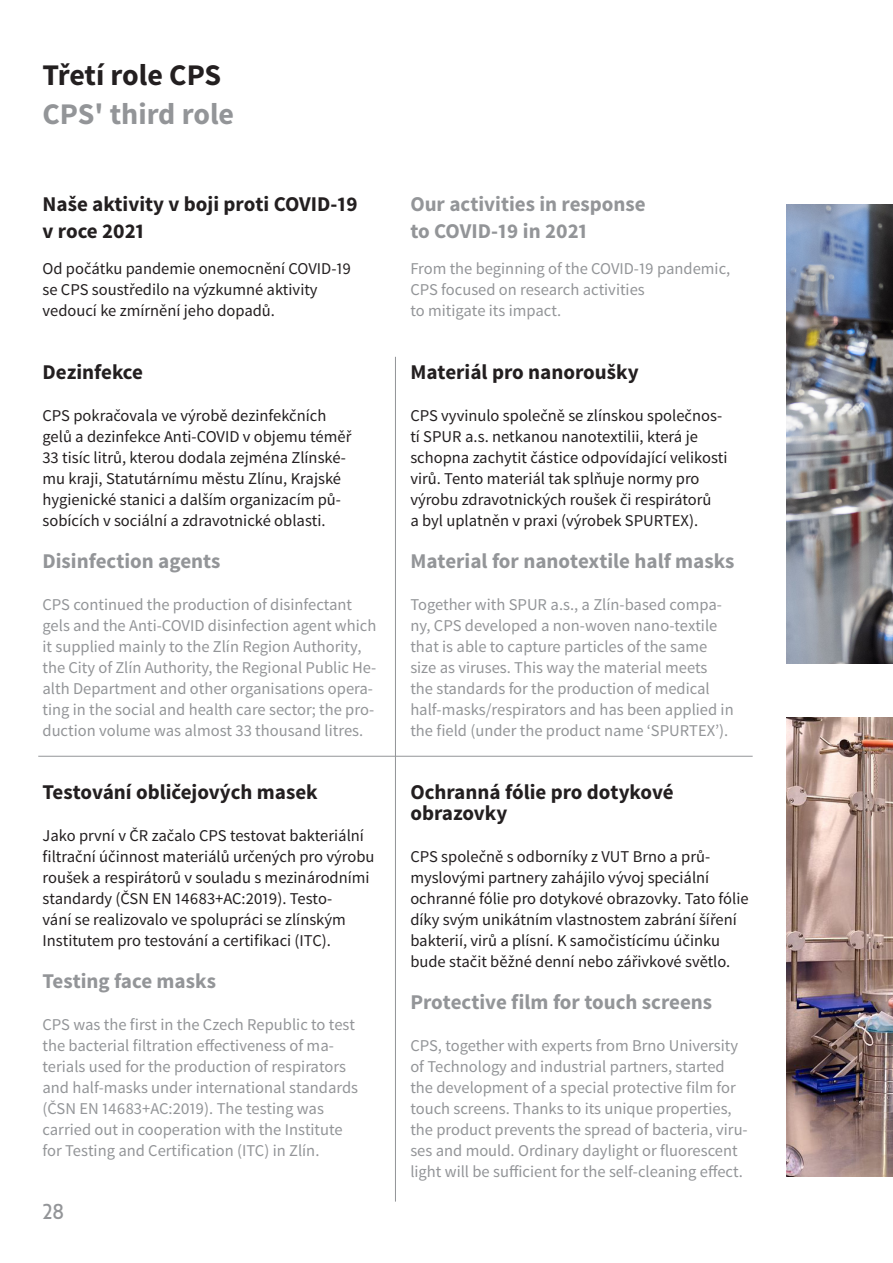
<style>
.page{position:relative;width:893px;height:1263px;background:#fff}
.page>*{position:absolute;margin:0;border:0;box-sizing:border-box;transform-origin:0 0}
.Headline_EN{font:700 30px "UTB Text";color:#939598}
.Headline_CZ{font:700 30px "UTB Text";letter-spacing:-.01em;color:#231f20}
.Body_text_CZ{font:700 21px "UTB Text";color:#939598}
.Body_text_CZ-2{font:700 21px/21px "UTB Text";color:#231f20}
.Podtitul_CZ{font:700 21px/27px "UTB Text";color:#231f20}
.Podtitul_CZ-2{font:700 21px/27px "UTB Text";color:#939598}
.t1{font:21px "UTB Berlin";color:#939598}
.Body_text_CZ-3{font:16.5px/21px "UTB Text";color:#939598}
.Body_text_CZ-4{font:16.5px/21px "UTB Text";color:#231f20}
</style>
<div class="page">
<img style="left:787px;top:204px;width:106px;height:459px">
<img style="left:787px;top:718px;width:106px;height:459px">
<hr style="left:38px;top:756px;width:715px;height:1px;background:#939598">
<hr style="left:395px;top:357px;width:1px;height:844px;background:#939598">
<p class="Headline_CZ" style="left:43px;top:55px;width:180px">Třetí role CPS</p>
<p class="Headline_EN" style="left:43px;top:94px;width:193px">CPS' third role</p>
<p class="Podtitul_CZ" style="left:43px;top:191px;width:317px">Naše aktivity v boji proti COVID-19 v roce 2021</p>
<p class="Podtitul_CZ-2" style="left:410px;top:191px;width:237px">Our activities in response to COVID-19 in 2021</p>
<p class="Body_text_CZ-4" style="left:43px;top:258px;width:310px">Od počátku pandemie onemocnění COVID-19 se CPS soustředilo na výzkumné aktivity vedoucí ke zmírnění jeho dopadů.</p>
<p class="Body_text_CZ-3" style="left:410px;top:258px;width:321px">From the beginning of the COVID-19 pandemic,</p>
<p class="Body_text_CZ-3" style="left:410px;top:279px;width:236px">CPS focused on research activities</p>
<p class="Body_text_CZ-3" style="left:410px;top:300px;width:152px">to mitigate its impact.</p>
<p class="Body_text_CZ-2" style="left:43px;top:362px;width:102px">Dezinfekce</p>
<p class="Body_text_CZ-4" style="left:43px;top:405px;width:310px">CPS pokračovala ve výrobě dezinfekčních gelů a dezinfekce Anti-COVID v objemu téměř 33 tisíc litrů, kterou dodala zejména Zlínské&shy;mu kraji, Statutárnímu městu Zlínu, Krajské hygienické stanici a dalším organizacím pů&shy;sobících v sociální a zdravotnické oblasti.</p>
<p class="Body_text_CZ" style="left:43px;top:547px;width:180px">Disinfection agents</p>
<p class="Body_text_CZ-3" style="left:43px;top:594px;width:335px">CPS continued the production of disinfectant gels and the Anti-COVID disinfection agent which it supplied mainly to the Zlín Region Authority, the City of Zlín Authority, the Regional Public He&shy;alth Department and other organisations opera&shy;ting in the social and health care sector; the pro&shy;duction volume was almost 33 thousand litres.</p>
<p class="Body_text_CZ-2" style="left:43px;top:782px;width:277px">Testování obličejových masek</p>
<p class="Body_text_CZ-4" style="left:43px;top:825px;width:333px">Jako první v ČR začalo CPS testovat bakteriální filtrační účinnost materiálů určených pro výrobu roušek a respirátorů v souladu s mezinárodními standardy (ČSN EN 14683+AC:2019). Testo-<br>vání se realizovalo ve spolupráci se zlínským Institutem pro testování a certifikaci (ITC).</p>
<p class="Body_text_CZ" style="left:43px;top:967px;width:175px">Testing face masks</p>
<p class="Body_text_CZ-3" style="left:43px;top:1014px;width:317px">CPS was the first in the Czech Republic to test the bacterial filtration effectiveness of ma&shy;terials used for the production of respirators and half-masks under international standards (ČSN EN 14683+AC:2019). The testing was carried out in cooperation with the Institute for Testing and Certification (ITC) in Zlín.</p>
<p class="t1" style="left:43px;top:1199px;width:23px">28</p>
<p class="Body_text_CZ-2" style="left:410px;top:362px;width:230px">Materiál pro nanoroušky</p>
<p class="Body_text_CZ-4" style="left:410px;top:405px;width:319px">CPS vyvinulo společně se zlínskou společnos&shy;tí SPUR a.s. netkanou nanotextilii, která je schopna zachytit částice odpovídající velikosti virů. Tento materiál tak splňuje normy pro výrobu zdravotnických roušek či respirátorů<br>a byl uplatněn v praxi (výrobek SPURTEX).</p>
<p class="Body_text_CZ" style="left:410px;top:547px;width:326px">Material for nanotextile half masks</p>
<p class="Body_text_CZ-3" style="left:410px;top:594px;width:325px">Together with SPUR a.s., a Zlín-based compa&shy;ny, CPS developed a non-woven nano-textile that is able to capture particles of the same size as viruses. This way the material meets the standards for the production of medical half-masks/respirators and has been applied in the field (under the product name ‘SPURTEX’).</p>
<p class="Body_text_CZ-2" style="left:410px;top:782px;width:265px">Ochranná fólie pro dotykové obrazovky</p>
<p class="Body_text_CZ-4" style="left:410px;top:846px;width:340px">CPS společně s odborníky z VUT Brno a prů&shy;myslovými partnery zahájilo vývoj speciální ochranné fólie pro dotykové obrazovky. Tato fólie díky svým unikátním vlastnostem zabrání šíření bakterií, virů a plísní. K samočistícímu účinku bude stačit běžné denní nebo zářivkové světlo.</p>
<p class="Body_text_CZ" style="left:410px;top:988px;width:303px">Protective film for touch screens</p>
<p class="Body_text_CZ-3" style="left:410px;top:1035px;width:339px">CPS, together with experts from Brno University of Technology and industrial partners, started the development of a special protective film for touch screens. Thanks to its unique properties, the product prevents the spread of bacteria, viru&shy;ses and mould. Ordinary daylight or fluorescent light will be sufficient for the self-cleaning effect.</p>
</div>
